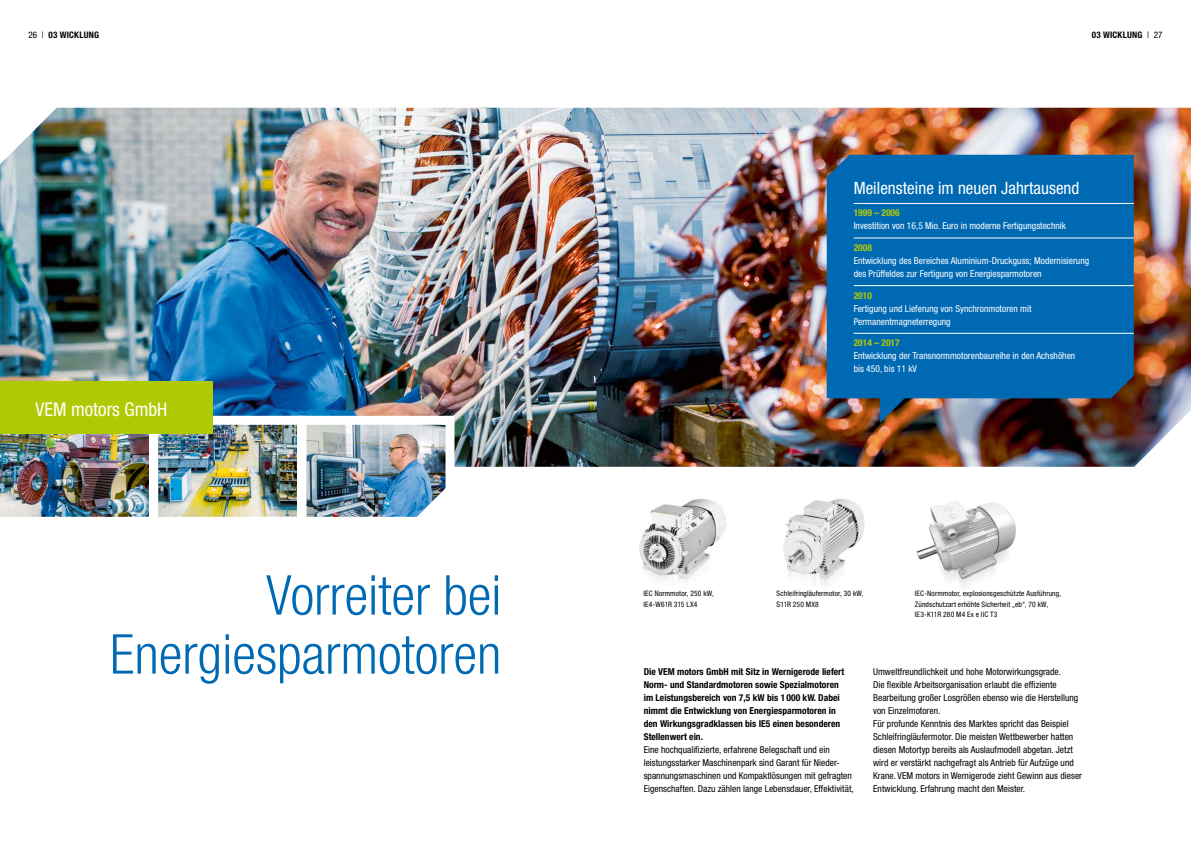
<style>
.page{position:relative;width:1191px;height:842px;background:#fff}
.page>*{position:absolute;margin:0;border:0;box-sizing:border-box;transform-origin:0 0}
.t1{font:300 condensed 55px/59px "Helvetica Neue";color:#0069b4;text-align:right}
.t2{font:condensed 19px "Helvetica Neue";color:#fff}
.t3{font:condensed 17px "Helvetica Neue";letter-spacing:.005em;color:#fff}
.t4{font:condensed 9.5px/13px "Helvetica Neue";letter-spacing:.005em;color:#000}
.t5{font:condensed 9.5px/13px "Helvetica Neue";letter-spacing:.005em;color:#fff}
.t6{font:700 condensed 9.5px/13px "Helvetica Neue";letter-spacing:.005em;color:#000}
.t7{font:700 condensed 9.5px "Helvetica Neue";letter-spacing:.005em;color:#afca05}
.t8{font:700 condensed 9px "Helvetica Neue";letter-spacing:.025em;color:#000}
.t9{font:condensed 7.5px/10.5px "Helvetica Neue";letter-spacing:.015em;color:#000}
.s1{font-weight:400}
</style>
<div class="page">
<img style="left:916px;top:501px;width:100px;height:85px">
<img style="left:783px;top:499px;width:82px;height:86px">
<img style="left:0;top:108px;width:1191px;height:359px">
<svg style="left:879px;top:398px;width:41px;height:25px"></svg>
<div style="left:826px;top:155px;width:307px;height:243px;background:#0069b4"></div>
<hr style="left:853px;top:238px;width:280px;height:1px;background:#fff">
<hr style="left:853px;top:285px;width:280px;height:1px;background:#fff">
<hr style="left:853px;top:203px;width:280px;height:1px;background:#fff">
<hr style="left:853px;top:333px;width:280px;height:1px;background:#fff">
<img style="left:639px;top:499px;width:87px;height:83px">
<img style="left:159px;top:426px;width:134px;height:90px">
<div style="left:149px;top:416px;width:157px;height:110px;border:9px solid #fff"></div>
<img style="left:0;top:434px;width:158px;height:92px">
<img style="left:293px;top:411px;width:166px;height:115px">
<div style="left:0;top:382px;width:212px;height:52px;background:#afca05"></div>
<p class="t8" style="left:28px;top:30px;width:72px"><span class="s1">26 |</span> 03 WICKLUNG</p>
<p class="t8" style="left:1091px;top:30px;width:72px">03 WICKLUNG <span class="s1">| 27</span></p>
<h2 class="t2" style="left:36px;top:398px;width:133px">VEM motors GmbH</h2>
<h1 class="t1" style="left:110px;top:565px;width:393px">Vorreiter bei<br>Energiesparmotoren</h1>
<h3 class="t3" style="left:853px;top:178px;width:227px">Meilensteine im neuen Jahrtausend</h3>
<p class="t7" style="left:853px;top:207px;width:48px">1999 – 2006</p>
<p class="t5" style="left:853px;top:220px;width:214px">Investition von 16,5 Mio. Euro in moderne Fertigungstechnik</p>
<p class="t7" style="left:853px;top:242px;width:20px">2008</p>
<p class="t5" style="left:853px;top:254px;width:237px">Entwicklung des Bereiches Aluminium-Druckguss; Modernisierung des Prüffeldes zur Fertigung von Energiesparmotoren</p>
<p class="t7" style="left:853px;top:290px;width:20px">2010</p>
<p class="t5" style="left:853px;top:302px;width:179px">Fertigung und Lieferung von Synchronmotoren mit<br>Permanentmagneterregung</p>
<p class="t7" style="left:853px;top:337px;width:48px">2014 – 2017</p>
<p class="t5" style="left:853px;top:349px;width:223px">Entwicklung der Transnormmotorenbaureihe in den Achshöhen bis 450, bis 11 kV</p>
<p class="t9" style="left:643px;top:588px;width:72px">IEC Normmotor, 250 kW,<br>IE4-W61R 315 LX4</p>
<p class="t9" style="left:776px;top:588px;width:89px">Schleifringläufermotor, 30 kW,<br>S11R 250 MX8</p>
<p class="t9" style="left:915px;top:588px;width:148px">IEC-Normmotor, explosionsgeschützte Ausführung,<br>Zündschutzart erhöhte Sicherheit „eb“, 70 kW,<br>IE3-K11R 280 M4 Ex e IIC T3</p>
<p class="t6" style="left:643px;top:665px;width:202px">Die VEM motors GmbH mit Sitz in Wernigerode liefert Norm- und Standardmotoren sowie Spezialmotoren im Leistungsbereich von 7,5 kW bis 1 000 kW. Dabei nimmt die Entwicklung von Energiesparmotoren in den Wirkungsgradklassen bis IE5 einen besonderen Stellenwert ein.</p>
<p class="t4" style="left:643px;top:743px;width:211px">Eine hochqualifizierte, erfahrene Belegschaft und ein leistungsstarker Maschinenpark sind Garant für Nieder&shy;spannungsmaschinen und Kompaktlösungen mit gefragten Eigenschaften. Dazu zählen lange Lebensdauer, Effektivität,</p>
<p class="t4" style="left:873px;top:665px;width:210px">Umweltfreundlichkeit und hohe Motorwirkungsgrade.<br>Die flexible Arbeitsorganisation erlaubt die effiziente Bearbeitung großer Losgrößen ebenso wie die Herstellung von Einzelmotoren.<br>Für profunde Kenntnis des Marktes spricht das Beispiel Schleifringläufermotor. Die meisten Wettbewerber hatten diesen Motortyp bereits als Auslaufmodell abgetan. Jetzt wird er verstärkt nachgefragt als Antrieb für Aufzüge und Krane. VEM motors in Wernigerode zieht Gewinn aus dieser Entwicklung. Erfahrung macht den Meister.</p>
</div>
